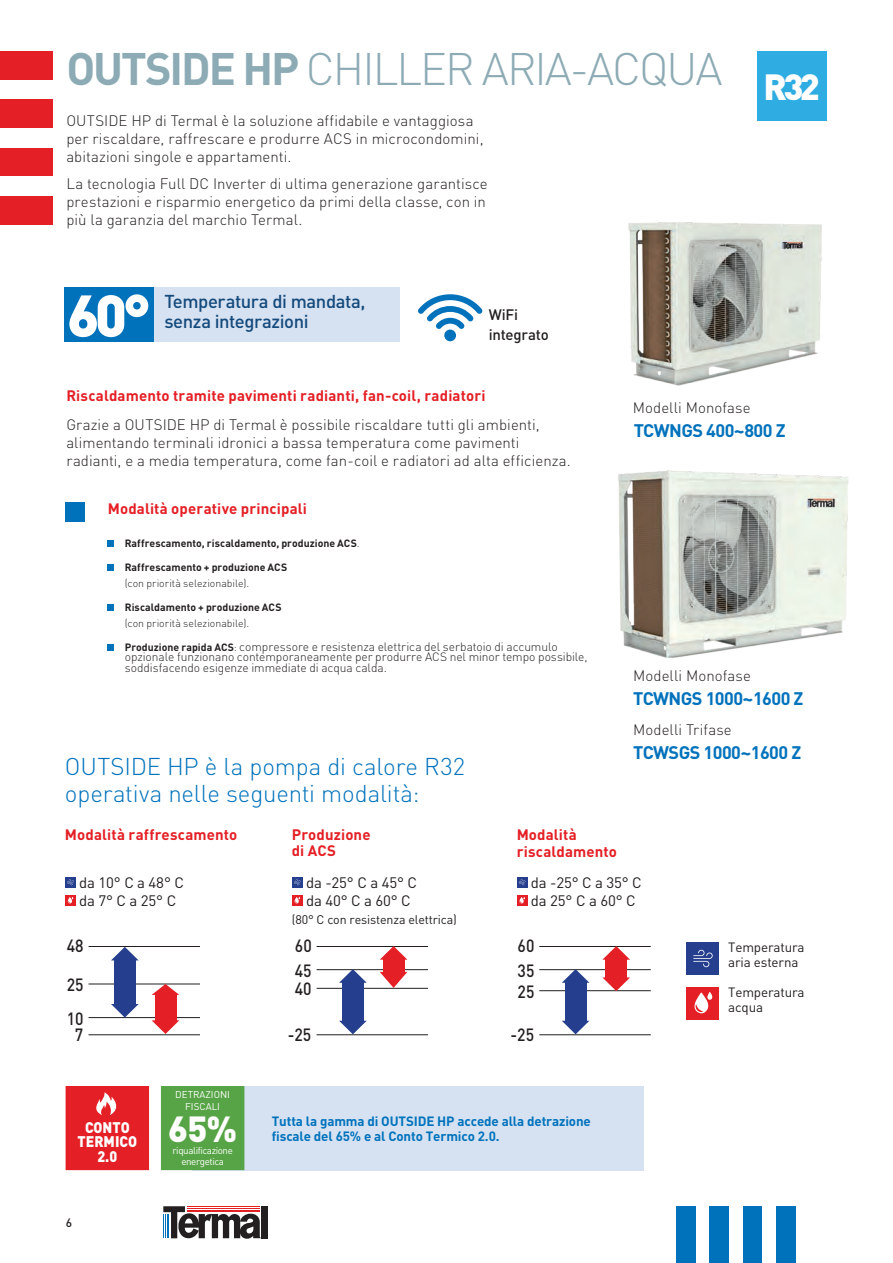
<style>
.page{position:relative;width:893px;height:1263px;background:#fff}
.page>*{position:absolute;margin:0;border:0;box-sizing:border-box;transform-origin:0 0}
.t1{font:900 58.05px "DIN Pro";color:#fff}
.t2{font:300 45px "DIN Pro";letter-spacing:-.045em;color:#8dabb5}
.t3{font:900 36px "DIN Pro";color:#fff}
.t4{font:900 35.85px "DIN Pro";color:#fff}
.t5{font:300 24px/27px "DIN Pro";letter-spacing:-.005em;color:#0072bc}
.t6{font:500 18.45px/19.8px "DIN Pro";letter-spacing:-.025em;color:#144a7c}
.t7{font:700 18px "DIN Pro";letter-spacing:-.03em;color:#0072bc}
.t8{font:500 17.55px "DIN Pro";color:#231f20;scale:.9 1}
.t9{font:900 15.3px/14.5px "DIN Pro";color:#fff;text-align:center;scale:.93 1}
.t10{font:300 15px/18px "DIN Pro";letter-spacing:.005em;color:#231f20}
.t11{font:700 15px/16.5px "DIN Pro";letter-spacing:.01em;color:#e41f25}
.t12{font:15px/18px "DIN Pro";letter-spacing:-.01em;color:#231f20}
.t13{font:500 15px/19.5px "DIN Pro";letter-spacing:-.015em;color:#231f20}
.t14{font:700 13.35px/15.3px "DIN Pro";letter-spacing:-.01em;color:#0072bc}
.t15{font:13.35px/15.3px "DIN Pro";letter-spacing:-.01em;color:#231f20}
.t16{font:12.45px "DIN Pro";letter-spacing:-.01em;color:#231f20}
.t17{font:300 12px/10.5px "DIN Pro";letter-spacing:-.005em;color:#231f20}
.t18{font:500 12px "DIN Pro";color:#231f20}
.t19{font:700 10.5px "DIN Pro";color:#231f20}
.t20{font:300 10.5px "DIN Pro";color:#231f20}
.t21{font:9.75px/11.4px "DIN Pro";letter-spacing:-.04em;color:#fff;text-align:center}
.t22{font:9.75px/11.4px "DIN Pro";color:#fff;text-align:center}
.s1{font-weight:700}
.s2{font-weight:300}
.s3{font-weight:700;font-size:10.5px}
.s4{font-size:10.5px}
</style>
<div class="page">
<div style="left:0;top:51px;width:53px;height:28px;background:#e41f25"></div>
<div style="left:0;top:100px;width:53px;height:28px;background:#e41f25"></div>
<div style="left:0;top:148px;width:53px;height:27px;background:#e41f25"></div>
<div style="left:0;top:197px;width:53px;height:28px;background:#e41f25"></div>
<div style="left:676px;top:1206px;width:20px;height:57px;background:#0072bc"></div>
<div style="left:710px;top:1206px;width:19px;height:57px;background:#0072bc"></div>
<div style="left:743px;top:1206px;width:19px;height:57px;background:#0072bc"></div>
<div style="left:776px;top:1206px;width:19px;height:57px;background:#0072bc"></div>
<div style="left:261px;top:1206px;width:7px;height:32px;background:#231f20"></div>
<svg style="left:163px;top:1206px;width:98px;height:33px"></svg>
<div style="left:141px;top:287px;width:258px;height:55px;background:#d6e2f2"></div>
<div style="left:64px;top:287px;width:89px;height:55px;background:#0072bc"></div>
<div style="left:193px;top:1086px;width:451px;height:84px;background:#d6e2f2"></div>
<div style="left:108px;top:540px;width:6px;height:7px;background:#0072bc"></div>
<svg style="left:108px;top:564px;width:6px;height:6px"></svg>
<svg style="left:108px;top:604px;width:6px;height:6px"></svg>
<svg style="left:108px;top:644px;width:6px;height:6px"></svg>
<div style="left:65px;top:877px;width:11px;height:11px;background:#253f8e"></div>
<svg style="left:67px;top:879px;width:7px;height:6px"></svg>
<div style="left:65px;top:895px;width:11px;height:11px;background:#e41f25"></div>
<svg style="left:68px;top:897px;width:5px;height:6px"></svg>
<div style="left:292px;top:877px;width:11px;height:11px;background:#253f8e"></div>
<svg style="left:294px;top:879px;width:6px;height:6px"></svg>
<div style="left:292px;top:895px;width:11px;height:11px;background:#e41f25"></div>
<svg style="left:294px;top:897px;width:6px;height:6px"></svg>
<div style="left:65px;top:503px;width:19px;height:19px;background:#0072bc"></div>
<hr style="left:89px;top:983px;width:111px;height:1px;background:#231f20">
<hr style="left:89px;top:1017px;width:111px;height:1px;background:#231f20">
<hr style="left:89px;top:1034px;width:111px;height:1px;background:#231f20">
<hr style="left:89px;top:946px;width:111px;height:1px;background:#231f20">
<div style="left:114px;top:960px;width:22px;height:44px;background:#253f8e"></div>
<div style="left:155px;top:995px;width:21px;height:27px;background:#e41f25"></div>
<svg style="left:111px;top:947px;width:27px;height:13px"></svg>
<svg style="left:152px;top:984px;width:27px;height:11px"></svg>
<svg style="left:111px;top:1004px;width:28px;height:13px"></svg>
<svg style="left:152px;top:1020px;width:27px;height:14px"></svg>
<hr style="left:317px;top:969px;width:111px;height:1px;background:#231f20">
<hr style="left:317px;top:1034px;width:111px;height:1px;background:#231f20">
<hr style="left:317px;top:988px;width:111px;height:1px;background:#231f20">
<hr style="left:317px;top:946px;width:111px;height:1px;background:#231f20">
<div style="left:342px;top:982px;width:22px;height:39px;background:#253f8e"></div>
<div style="left:383px;top:957px;width:21px;height:16px;background:#e41f25"></div>
<svg style="left:339px;top:969px;width:28px;height:14px"></svg>
<svg style="left:380px;top:946px;width:27px;height:14px"></svg>
<svg style="left:339px;top:1021px;width:28px;height:13px"></svg>
<svg style="left:380px;top:972px;width:27px;height:16px"></svg>
<hr style="left:539px;top:969px;width:112px;height:1px;background:#231f20">
<hr style="left:539px;top:1034px;width:112px;height:1px;background:#231f20">
<hr style="left:539px;top:990px;width:112px;height:1px;background:#231f20">
<hr style="left:539px;top:946px;width:112px;height:1px;background:#231f20">
<div style="left:565px;top:982px;width:21px;height:39px;background:#253f8e"></div>
<div style="left:606px;top:957px;width:21px;height:21px;background:#e41f25"></div>
<svg style="left:562px;top:969px;width:27px;height:14px"></svg>
<svg style="left:602px;top:946px;width:28px;height:14px"></svg>
<svg style="left:562px;top:1021px;width:27px;height:13px"></svg>
<svg style="left:602px;top:977px;width:28px;height:14px"></svg>
<div style="left:687px;top:942px;width:32px;height:33px;background:#253f8e"></div>
<svg style="left:693px;top:950px;width:20px;height:17px"></svg>
<div style="left:687px;top:987px;width:32px;height:32px;background:#e41f25"></div>
<svg style="left:695px;top:992px;width:17px;height:21px"></svg>
<div style="left:517px;top:877px;width:10px;height:11px;background:#253f8e"></div>
<svg style="left:519px;top:879px;width:6px;height:6px"></svg>
<div style="left:517px;top:895px;width:10px;height:11px;background:#e41f25"></div>
<svg style="left:519px;top:897px;width:6px;height:6px"></svg>
<div style="left:757px;top:51px;width:70px;height:70px;background:#2face2"></div>
<img style="left:618px;top:470px;width:231px;height:188px">
<img style="left:628px;top:222px;width:194px;height:164px">
<svg style="left:418px;top:294px;width:64px;height:47px"></svg>
<div style="left:66px;top:1086px;width:83px;height:84px;background:#e41f25"></div>
<svg style="left:96px;top:1092px;width:21px;height:23px"></svg>
<div style="left:161px;top:1086px;width:83px;height:84px;background:#56a445"></div>
<h2 class="t2" style="left:66px;top:39px;width:658px"><span class="s1">OUTSIDE HP</span> CHILLER ARIA-ACQUA</h2>
<p class="t10" style="left:66px;top:111px;width:419px">OUTSIDE HP di Termal è la soluzione affidabile e vantaggiosa per riscaldare, raffrescare e produrre ACS in microcondomini, abitazioni singole e appartamenti.</p>
<p class="t10" style="left:66px;top:174px;width:423px">La tecnologia Full DC Inverter di ultima generazione garantisce prestazioni e risparmio energetico da primi della classe, con in più la garanzia del marchio Termal.</p>
<h1 class="t1" style="left:67px;top:276px;width:85px">60°</h1>
<p class="t6" style="left:164px;top:289px;width:203px">Temperatura di mandata, senza integrazioni</p>
<p class="t13" style="left:489px;top:303px;width:62px">WiFi integrato</p>
<h3 class="t3" style="left:764px;top:62px;width:58px">R32</h3>
<p class="t11" style="left:66px;top:386px;width:421px">Riscaldamento tramite pavimenti radianti, fan-coil, radiatori</p>
<p class="t10" style="left:66px;top:415px;width:506px">Grazie a OUTSIDE HP di Termal è possibile riscaldare tutti gli ambienti, alimentando terminali idronici a bassa temperatura come pavimenti radianti, e a media temperatura, come fan-coil e radiatori ad alta efficienza.</p>
<p class="t11" style="left:108px;top:499px;width:201px">Modalità operative principali</p>
<p class="t19" style="left:125px;top:534px;width:236px">Raffrescamento, riscaldamento, produzione ACS<span class="s2">.</span></p>
<p class="t19" style="left:125px;top:558px;width:164px">Raffrescamento + produzione ACS</p>
<p class="t20" style="left:125px;top:576px;width:126px">(con priorità selezionabile).</p>
<p class="t19" style="left:125px;top:598px;width:158px">Riscaldamento + produzione ACS</p>
<p class="t20" style="left:125px;top:616px;width:126px">(con priorità selezionabile).</p>
<p class="t17" style="left:125px;top:640px;width:464px"><span class="s3">Produzione rapida ACS</span><span class="s4">:</span> compressore e resistenza elettrica del serbatoio di accumulo opzionale funzionano contemporaneamente per produrre ACS nel minor tempo possibile, soddisfacendo esigenze immediate di acqua calda.</p>
<h3 class="t5" style="left:65px;top:752px;width:402px">OUTSIDE HP è la pompa di calore R32 operativa nelle seguenti modalità:</h3>
<p class="t11" style="left:65px;top:824px;width:174px">Modalità raffrescamento</p>
<p class="t11" style="left:292px;top:824px;width:80px">Produzione di ACS</p>
<p class="t11" style="left:517px;top:824px;width:102px">Modalità riscaldamento</p>
<p class="t10" style="left:633px;top:398px;width:119px">Modelli Monofase</p>
<p class="t7" style="left:634px;top:416px;width:153px">TCWNGS 400~800 Z</p>
<p class="t10" style="left:633px;top:666px;width:119px">Modelli Monofase</p>
<p class="t7" style="left:633px;top:684px;width:172px">TCWNGS 1000~1600 Z</p>
<p class="t10" style="left:633px;top:720px;width:100px">Modelli Trifase</p>
<p class="t7" style="left:633px;top:738px;width:170px">TCWSGS 1000~1600 Z</p>
<p class="t12" style="left:79px;top:873px;width:106px">da 10° C a 48° C da 7° C a 25° C</p>
<p class="t12" style="left:306px;top:873px;width:112px">da -25° C a 45° C da 40° C a 60° C</p>
<p class="t16" style="left:292px;top:911px;width:167px">(80° C con resistenza elettrica)</p>
<p class="t12" style="left:531px;top:873px;width:112px">da -25° C a 35° C da 25° C a 60° C</p>
<p class="t8" style="left:67px;top:931px;width:20px">48</p>
<p class="t8" style="left:67px;top:970px;width:20px">25</p>
<p class="t8" style="left:295px;top:931px;width:20px">60</p>
<p class="t8" style="left:295px;top:975px;width:20px">40</p>
<p class="t8" style="left:295px;top:956px;width:20px">45</p>
<p class="t8" style="left:518px;top:931px;width:20px">60</p>
<p class="t8" style="left:518px;top:977px;width:20px">25</p>
<p class="t8" style="left:518px;top:956px;width:20px">35</p>
<p class="t8" style="left:67px;top:1004px;width:20px">10</p>
<p class="t8" style="left:75px;top:1020px;width:11px">7</p>
<p class="t8" style="left:288px;top:1020px;width:28px">-25</p>
<p class="t8" style="left:510px;top:1020px;width:28px">-25</p>
<p class="t9" style="left:78px;top:1119px;width:65px">CONTO<br>TERMICO<br>2.0</p>
<p class="t18" style="left:66px;top:1213px;width:8px">6</p>
<p class="t22" style="left:175px;top:1088px;width:56px">DETRAZIONI<br>FISCALI</p>
<h3 class="t4" style="left:168px;top:1105px;width:70px">65%</h3>
<p class="t21" style="left:173px;top:1144px;width:62px">riqualificazione energetica</p>
<p class="t14" style="left:272px;top:1111px;width:321px">Tutta la gamma di OUTSIDE HP accede alla detrazione fiscale del 65% e al Conto Termico 2.0.</p>
<p class="t15" style="left:728px;top:939px;width:78px">Temperatura aria esterna</p>
<p class="t15" style="left:728px;top:984px;width:78px">Temperatura acqua</p>
</div>
